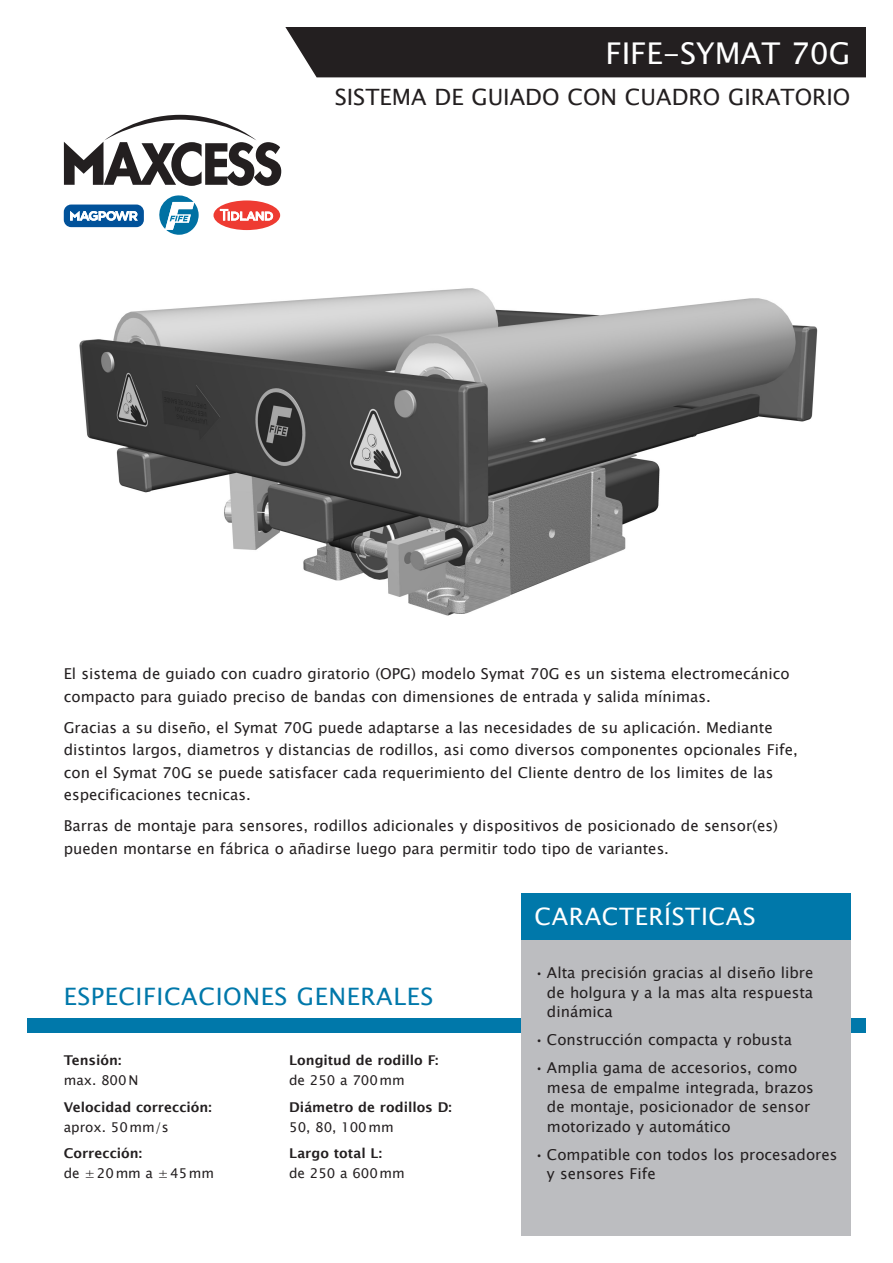
<style>
.page{position:relative;width:893px;height:1263px;background:#fff}
.page>*{position:absolute;margin:0;border:0;box-sizing:border-box;transform-origin:0 0}
.Product_Sheet_Title{font:30px "Lucida Sans Unicode";color:#fff}
.Sub-Head_307{font:24px "Lucida Sans Unicode";letter-spacing:.025em;color:#0078aa}
.t1{font:24px "Lucida Sans Unicode";letter-spacing:.025em;color:#fff}
.Product_Sheet_Title-2{font:22.5px "Lucida Sans Unicode";color:#231f20}
.Body{font:15px/19.5px "Lucida Sans Unicode";color:#231f20}
.Specs_bold{font:600 13.5px "Lucida Sans";color:#231f20}
.Specs{font:13.5px "Lucida Sans Unicode";color:#231f20}
</style>
<div class="page">
<div style="left:27px;top:1018px;width:839px;height:15px;background:#0078aa"></div>
<div style="left:521px;top:939px;width:329px;height:297px;background:#bcbdc0"></div>
<div style="left:521px;top:893px;width:329px;height:46px;background:#0078aa"></div>
<div style="left:285px;top:27px;width:581px;height:50px;background:#231f20"></div>
<svg style="left:159px;top:195px;width:40px;height:40px"></svg>
<svg style="left:213px;top:200px;width:67px;height:30px"></svg>
<svg style="left:64px;top:115px;width:217px;height:71px"></svg>
<svg style="left:64px;top:205px;width:80px;height:22px"></svg>
<img style="left:79px;top:288px;width:739px;height:328px">
<p class="Product_Sheet_Title" style="left:606px;top:30px;width:246px">FIFE-SYMAT 70G</p>
<p class="Product_Sheet_Title-2" style="left:335px;top:79px;width:517px">SISTEMA DE GUIADO CON CUADRO GIRATORIO</p>
<p class="Body" style="left:64px;top:663px;width:727px;line-height:22.5px">El sistema de guiado con cuadro giratorio (OPG) modelo Symat 70G es un sistema electromecánico compacto para guiado preciso de bandas con dimensiones de entrada y salida mínimas.</p>
<p class="Body" style="left:64px;top:716px;width:735px;line-height:22.5px">Gracias a su diseño, el Symat 70G puede adaptarse a las necesidades de su aplicación. Mediante distintos largos, diametros y distancias de rodillos, asi como diversos componentes opcionales Fife, con el Symat 70G se puede satisfacer cada requerimiento del Cliente dentro de los limites de las especificaciones tecnicas.</p>
<p class="Body" style="left:64px;top:815px;width:716px;line-height:22.5px">Barras de montaje para sensores, rodillos adicionales y dispositivos de posicionado de sensor(es) pueden montarse en fábrica o añadirse luego para permitir todo tipo de variantes.</p>
<p class="Sub-Head_307" style="left:64px;top:978px;width:371px">ESPECIFICACIONES GENERALES</p>
<p class="Specs_bold" style="left:64px;top:1052px;width:59px">Tensión:</p>
<p class="Specs" style="left:64px;top:1070px;width:76px">max. 800N</p>
<p class="Specs_bold" style="left:64px;top:1099px;width:150px">Velocidad corrección:</p>
<p class="Specs" style="left:64px;top:1116px;width:106px">aprox. 50mm/s</p>
<p class="Specs_bold" style="left:64px;top:1146px;width:80px">Corrección:</p>
<p class="Specs" style="left:64px;top:1163px;width:152px">de ±20mm a ±45mm</p>
<p class="Specs_bold" style="left:289px;top:1052px;width:151px">Longitud de rodillo F:</p>
<p class="Specs" style="left:289px;top:1070px;width:117px">de 250 a 700mm</p>
<p class="Specs_bold" style="left:289px;top:1099px;width:164px">Diámetro de rodillos D:</p>
<p class="Specs" style="left:289px;top:1116px;width:106px">50, 80, 100mm</p>
<p class="Specs_bold" style="left:289px;top:1146px;width:94px">Largo total L:</p>
<p class="Specs" style="left:289px;top:1163px;width:117px">de 250 a 600mm</p>
<h2 class="t1" style="left:535px;top:897px;width:223px">CARACTERÍSTICAS</h2>
<p class="Body" style="left:547px;top:963px;width:268px;text-align:justify;text-indent:-12px">• Alta precisión gracias al diseño libre de holgura y a la mas alta respuesta dinámica</p>
<p class="Body" style="left:535px;top:1030px;width:259px">• Construcción compacta y robusta</p>
<p class="Body" style="left:547px;top:1058px;width:268px;text-indent:-12px">• Amplia gama de accesorios, como mesa de empalme integrada, brazos de montaje, posicionador de sensor motorizado y automático</p>
<p class="Body" style="left:547px;top:1144px;width:292px;text-indent:-12px">• Compatible con todos los procesadores y sensores Fife</p>
</div>
